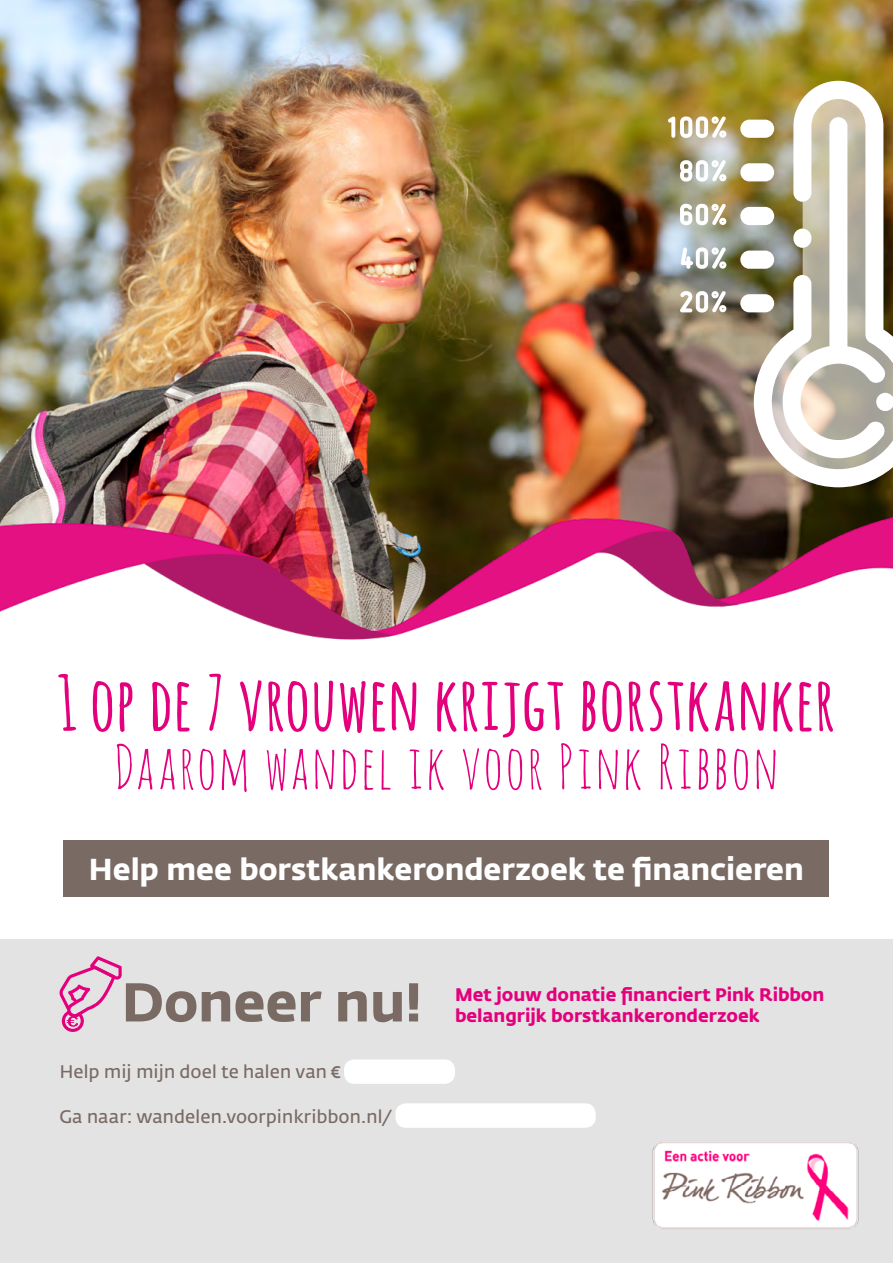
<style>
.page{position:relative;width:893px;height:1263px;background:#fff}
.page>*{position:absolute;margin:0;border:0;box-sizing:border-box;transform-origin:0 0}
.t1{font:700 73.5px "Amatic";letter-spacing:.04em;color:#e4007d}
.t2{font:60px "Amatic SC";letter-spacing:.04em;color:#e4007d}
.t3{font:700 54px "KWF Fedra Sans";letter-spacing:-.01em;color:#796a63}
.t4{font:700 30px "KWF Fedra Sans";color:#fff}
.t5{font:700 18px/21.6px "KWF Fedra Sans";color:#e4007d}
.t6{font:18px "KWF Fedra Sans";letter-spacing:-.01em;color:#796a63}
.s1{font-size:21.6px}
</style>
<div class="page">
<img style="left:0;top:0;width:893px;height:497px">
<div style="left:740px;top:163px;width:34px;height:18px;background:#fff;border-radius:9px"></div>
<div style="left:740px;top:120px;width:34px;height:18px;background:#fff;border-radius:9px"></div>
<div style="left:740px;top:207px;width:34px;height:18px;background:#fff;border-radius:9px"></div>
<div style="left:740px;top:251px;width:34px;height:18px;background:#fff;border-radius:9px"></div>
<div style="left:740px;top:294px;width:34px;height:18px;background:#fff;border-radius:9px"></div>
<svg style="left:754px;top:81px;width:139px;height:406px"></svg>
<svg style="left:668px;top:116px;width:58px;height:22px"></svg>
<svg style="left:680px;top:160px;width:46px;height:22px"></svg>
<svg style="left:680px;top:203px;width:46px;height:22px"></svg>
<svg style="left:681px;top:247px;width:45px;height:22px"></svg>
<svg style="left:680px;top:291px;width:46px;height:22px"></svg>
<svg style="left:768px;top:91px;width:125px;height:382px"></svg>
<img style="left:0;top:497px;width:893px;height:143px">
<div style="left:0;top:940px;width:893px;height:323px;background:#e3e3e3"></div>
<svg style="left:59px;top:956px;width:63px;height:76px"></svg>
<div style="left:344px;top:1059px;width:111px;height:25px;background:#fff;border-radius:10px"></div>
<div style="left:395px;top:1103px;width:201px;height:25px;background:#fff;border-radius:10px"></div>
<div style="left:64px;top:840px;width:765px;height:57px;background:#796a63"></div>
<img style="left:652px;top:1141px;width:207px;height:88px">
<h1 class="t1" style="left:59px;top:651px;width:776px">1 OP DE 7 VROUWEN KRIJGT BORSTKANKER</h1>
<h2 class="t2" style="left:114px;top:728px;width:666px">Daarom wandel ik voor Pink Ribbon</h2>
<h3 class="t4" style="left:89px;top:852px;width:717px">Help mee borstkankeronderzoek te financieren</h3>
<h3 class="t3" style="left:122px;top:970px;width:302px">Doneer nu!</h3>
<p class="t6" style="left:60px;top:1061px;width:283px">Help mij mijn doel te halen van <span class="s1">€</span></p>
<p class="t6" style="left:60px;top:1106px;width:334px">Ga naar: wandelen.voorpinkribbon.nl/</p>
<p class="t5" style="left:455px;top:984px;width:371px">Met jouw donatie financiert Pink Ribbon belangrijk borstkankeronderzoek</p>
</div>
